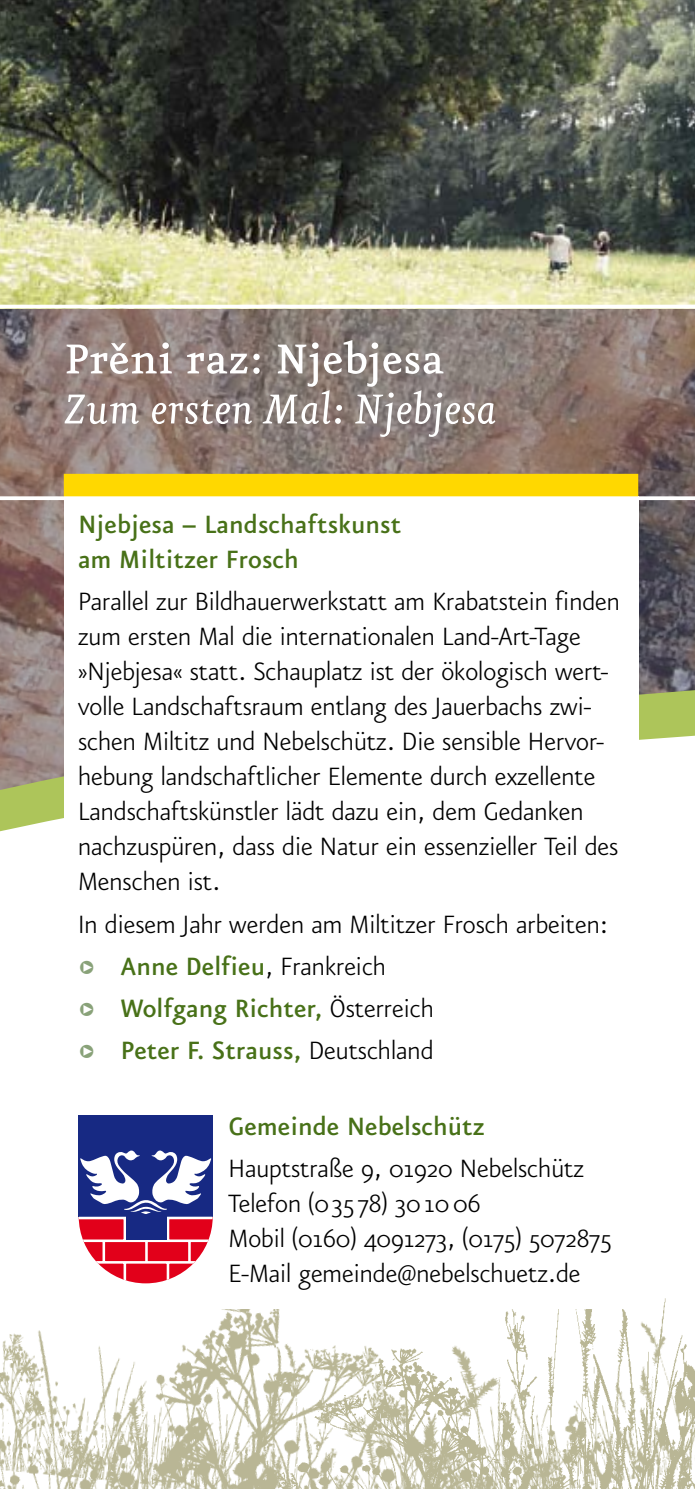
<style>
.page{position:relative;width:695px;height:1489px;background:#fff}
.page>*{position:absolute;margin:0;border:0;box-sizing:border-box;transform-origin:0 0}
.t1{font:italic 50px "Eureka CE";color:#fff}
.t2{font:500 50px "Eureka CE";color:#fff}
.t3{font:300 30px/35px "Eureka Sans CE";color:#000}
.t4{font:500 30px/35px "Eureka Sans CE";color:#487118}
.s1{color:#89a279}
.s2{font-weight:300;color:#000}
</style>
<div class="page">
<img style="left:0;top:308px;width:694px;height:378px">
<svg style="left:0;top:732px;width:694px;height:100px"></svg>
<img style="left:0;top:1315px;width:296px;height:173px">
<img style="left:296px;top:1313px;width:398px;height:175px">
<svg style="left:0;top:496px;width:694px;height:4px"></svg>
<div style="left:64px;top:497px;width:574px;height:809px;background:#fff"></div>
<div style="left:64px;top:474px;width:574px;height:22px;background:#ffd800"></div>
<img style="left:0;top:0;width:694px;height:305px">
<div style="left:79px;top:1114px;width:134px;height:102px;background:#172983"></div>
<svg style="left:80px;top:1150px;width:131px;height:63px"></svg>
<svg style="left:79px;top:1219px;width:134px;height:64px;fill:#e2001a"></svg>
<hr style="left:81px;top:1239px;width:129px;height:2px;background:#fff">
<hr style="left:81px;top:1260px;width:129px;height:3px;background:#fff">
<hr style="left:102px;top:1240px;width:3px;height:22px;background:#fff">
<hr style="left:145px;top:1240px;width:3px;height:22px;background:#fff">
<hr style="left:188px;top:1240px;width:3px;height:22px;background:#fff">
<hr style="left:167px;top:1262px;width:2px;height:21px;background:#fff">
<hr style="left:123px;top:1262px;width:3px;height:21px;background:#fff">
<hr style="left:123px;top:1218px;width:3px;height:22px;background:#fff">
<hr style="left:167px;top:1218px;width:2px;height:22px;background:#fff">
<div style="left:126px;top:1213px;width:41px;height:26px;background:#172983"></div>
<h1 class="t2" style="left:64px;top:334px;width:382px">Prûni raz: Njebjesa</h1>
<h1 class="t1" style="left:64px;top:384px;width:434px">Zum ersten Mal: Njebjesa</h1>
<p class="t4" style="left:78px;top:507px;width:325px">Njebjesa – Landschaftskunst am Miltitzer Frosch</p>
<p class="t3" style="left:78px;top:585px;width:543px">Parallel zur Bildhauerwerkstatt am Krabatstein finden zum ersten Mal die internationalen Land-Art-Tage »Njebjesa« statt. Schauplatz ist der ökologisch wert&shy;volle Landschaftsraum entlang des Jauerbachs zwi&shy;schen Miltitz und Nebelschütz. Die sensible Hervor&shy;hebung landschaftlicher Elemente durch exzellente Landschaftskünstler lädt dazu ein, dem Gedanken nachzuspüren, dass die Natur ein essenzieller Teil des Menschen ist.</p>
<p class="t3" style="left:78px;top:907px;width:531px">In diesem Jahr werden am Miltitzer Frosch arbeiten:</p>
<p class="t4" style="left:78px;top:948px;width:309px"><span class="s1">❑</span> Anne Delfieu<span class="s2">, Frankreich</span></p>
<p class="t4" style="left:78px;top:991px;width:357px"><span class="s1">❑</span> Wolfgang Richter, <span class="s2">Österreich</span></p>
<p class="t4" style="left:78px;top:1033px;width:357px"><span class="s1">❑</span> Peter F. Strauss, <span class="s2">Deutschland</span></p>
<p class="t4" style="left:228px;top:1109px;width:258px">Gemeinde Nebelschütz</p>
<p class="t3" style="left:228px;top:1151px;width:384px">Hauptstraße 9, 01920 Nebelschütz<br>Telefon (03578) 30 10 06<br>Mobil (0160) 4091273, (0175) 5072875<br>E-Mail gemeinde@nebelschuetz.de</p>
</div>
